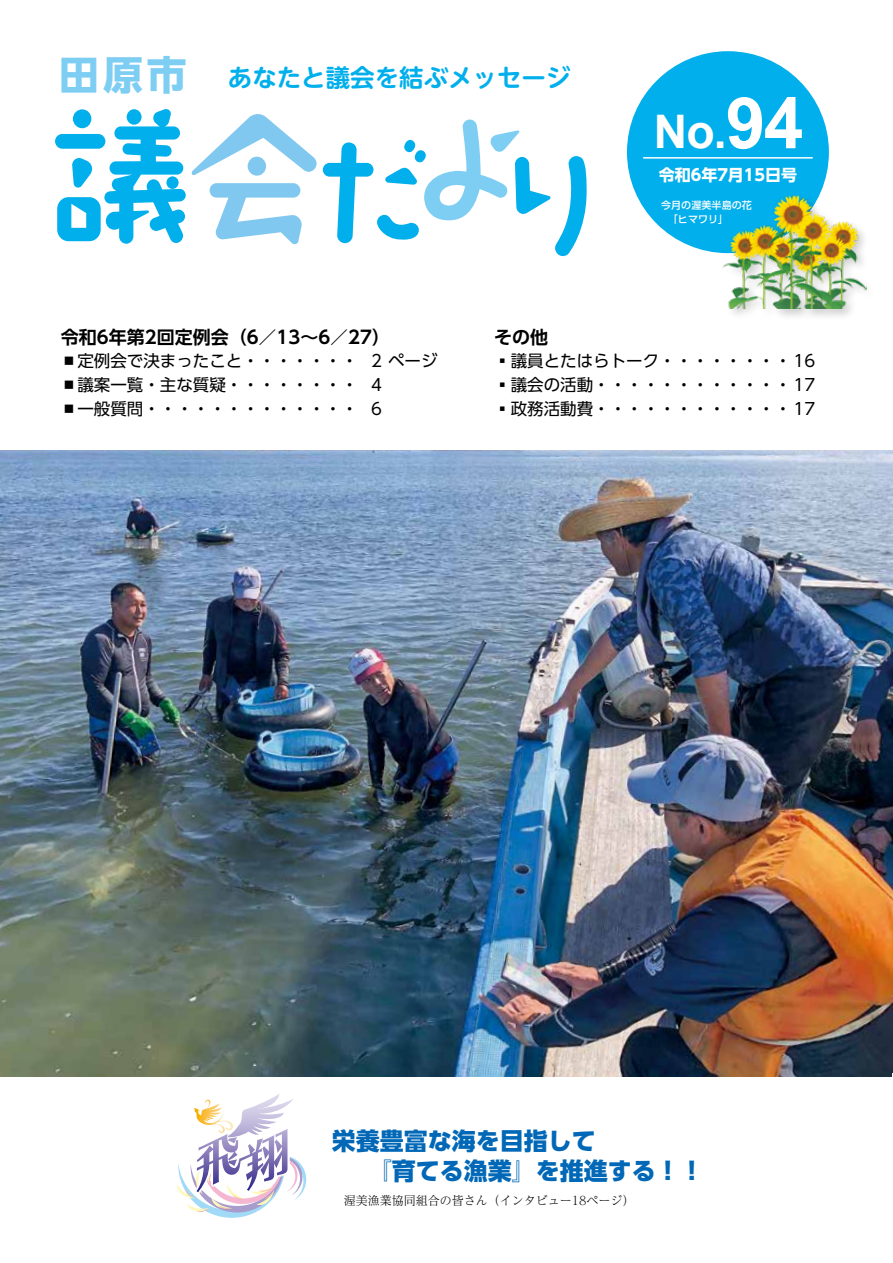
<style>
.page{position:relative;width:893px;height:1263px;background:#fff}
.page>*{position:absolute;margin:0;border:0;box-sizing:border-box;transform-origin:0 0}
.t1{font:700 46.35px "Arial";color:#fff}
.t2{font:700 24.45px "UD Shin M Go Pr 6 De";color:#00afec}
.t3{font:800 24px/30px "UD Shin Go Pr 6 N";color:#0068b7}
.t4{font:700 18px "UD Shin Go Pr 6 N De";color:#000}
.t5{font:16.5px "UD Shin Go Pr 6 N";color:#000}
.t6{font:700 16.05px "UD Shin Go NT Pr 6 N";color:#fff}
.t7{font:300 12px "Reim Pr 6 N";color:#000}
.t8{font:500 10.05px/14px "UD Shin Go Pr 6";color:#fff}
.s1{font-family:"UD Shin Go Pro";font-size:39.75px;color:#7ecef4}
.s2{font-size:71.25px}
</style>
<div class="page">
<div style="left:627px;top:51px;width:202px;height:202px;background:#00afec;border-radius:50%"></div>
<hr style="left:644px;top:157px;width:168px;height:2px;background:#fff">
<svg style="left:57px;top:164px;width:129px;height:80px"></svg>
<svg style="left:192px;top:114px;width:125px;height:130px"></svg>
<svg style="left:323px;top:120px;width:264px;height:136px"></svg>
<img style="left:55px;top:109px;width:190px;height:55px">
<img style="left:0;top:451px;width:893px;height:626px">
<svg style="left:177px;top:1094px;width:130px;height:124px"></svg>
<div style="left:721px;top:192px;width:157px;height:130px;background:#000;opacity:.2"></div>
<img style="left:723px;top:193px;width:144px;height:116px">
<h2 class="t2" style="left:59px;top:57px;width:513px"><span class="s1">田原市</span> あなたと議会を結ぶメッセージ</h2>
<h1 class="t1" style="left:654px;top:101px;width:151px">No.<span class="s2">94</span></h1>
<p class="t6" style="left:659px;top:162px;width:140px">令和6年7月15日号</p>
<p class="t8" style="left:668px;top:198px;width:86px;text-indent:-7px">今月の渥美半島の花「ヒマワリ」</p>
<p class="t4" style="left:61px;top:323px;width:331px">令和6年第2回定例会（6／13～6／27）</p>
<p class="t5" style="left:61px;top:348px;width:378px">▪定例会で決まったこと・・・・・・・ 2 ページ</p>
<p class="t5" style="left:61px;top:372px;width:323px">▪議案一覧・主な質疑・・・・・・・・ 4</p>
<p class="t5" style="left:61px;top:396px;width:323px">▪一般質問・・・・・・・・・・・・・ 6</p>
<p class="t4" style="left:494px;top:323px;width:55px">その他</p>
<p class="t5" style="left:494px;top:348px;width:323px">▪議員とたはらトーク・・・・・・・・16</p>
<p class="t5" style="left:494px;top:372px;width:323px">▪議会の活動・・・・・・・・・・・・17</p>
<p class="t5" style="left:494px;top:396px;width:323px">▪政務活動費・・・・・・・・・・・・17</p>
<h3 class="t3" style="left:332px;top:1125px;width:373px">栄養豊富な海を目指して<br>　　『育てる漁業』を推進する！！</h3>
<p class="t7" style="left:332px;top:1190px;width:304px">　渥美漁業協同組合の皆さん（インタビュー18ページ）</p>
</div>
